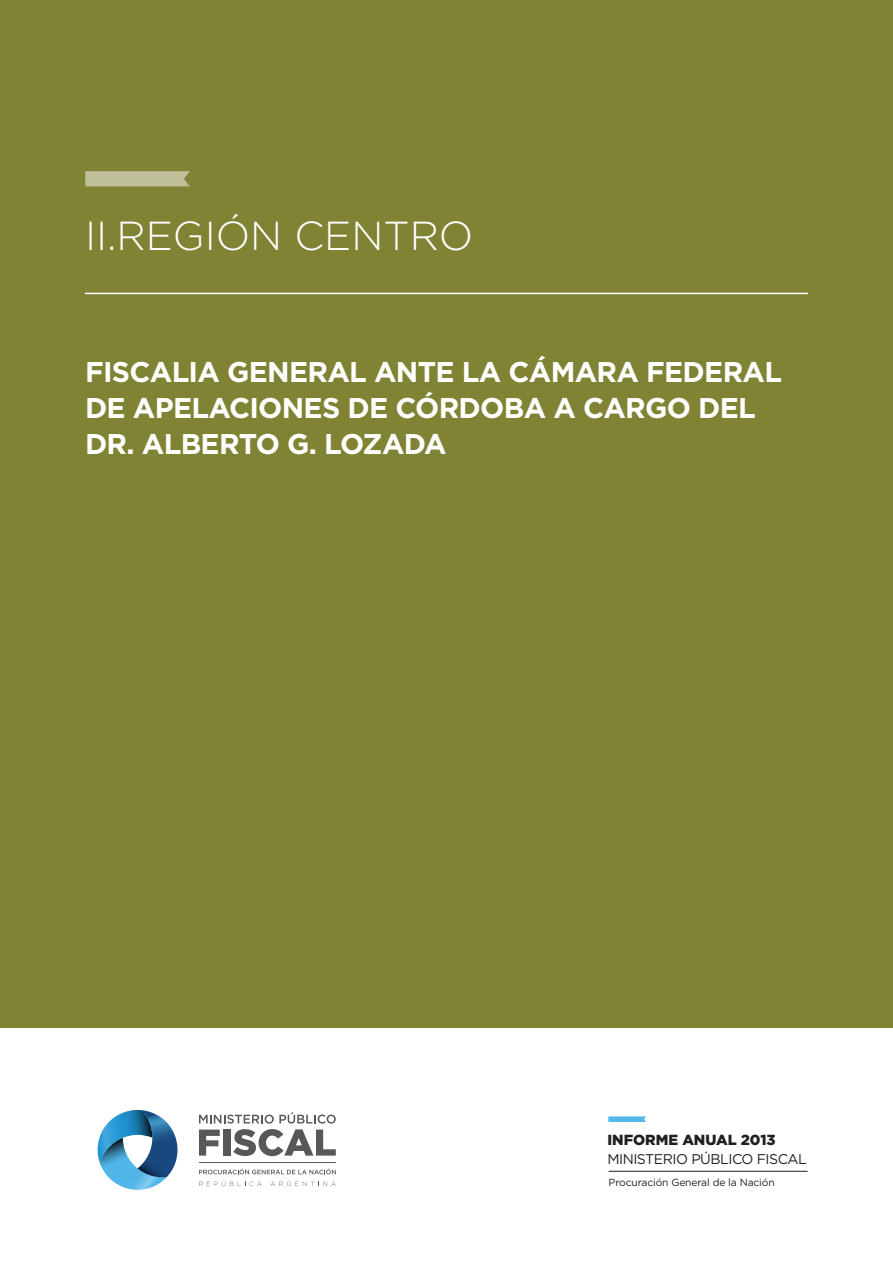
<style>
.page{position:relative;width:893px;height:1263px;background:#fff}
.page>*{position:absolute;margin:0;border:0;box-sizing:border-box;transform-origin:0 0}
.t1{font:300 40.5px "Gotham";color:#fff}
.t2{font:700 28.5px/36px "Gotham";letter-spacing:-.025em;color:#fff}
.t3{font:900 14.7px "Gotham";color:#231f20}
.t4{font:14.1px "Gotham";letter-spacing:-.035em;color:#231f20}
.t5{font:10.35px "Gotham";letter-spacing:-.01em;color:#231f20}
</style>
<div class="page">
<div style="left:0;top:0;width:893px;height:1027px;background:#808334"></div>
<hr style="left:85px;top:293px;width:723px;height:1px;background:#fff">
<hr style="left:199px;top:1162px;width:137px;height:1px;background:#57585a">
<svg style="left:199px;top:1168px;width:137px;height:6px"></svg>
<svg style="left:199px;top:1180px;width:63px;height:6px"></svg>
<svg style="left:271px;top:1181px;width:65px;height:5px"></svg>
<svg style="left:199px;top:1129px;width:21px;height:26px"></svg>
<div style="left:223px;top:1129px;width:7px;height:26px;background:#57585a"></div>
<svg style="left:233px;top:1129px;width:103px;height:27px"></svg>
<svg style="left:199px;top:1112px;width:137px;height:11px"></svg>
<svg style="left:98px;top:1110px;width:79px;height:80px"></svg>
<svg style="left:608px;top:1116px;width:38px;height:6px"></svg>
<hr style="left:609px;top:1171px;width:199px;height:1px;background:#231f20">
<svg style="left:85px;top:171px;width:105px;height:15px;background:#bcbd94"></svg>
<h1 class="t1" style="left:85px;top:210px;width:390px">II.REGIÓN CENTRO</h1>
<p class="t2" style="left:85px;top:354px;width:698px">FISCALIA GENERAL ANTE LA CÁMARA FEDERAL<br>DE APELACIONES DE CÓRDOBA A CARGO DEL<br>DR. ALBERTO G. LOZADA</p>
<p class="t3" style="left:607px;top:1130px;width:170px">INFORME ANUAL 2013</p>
<p class="t4" style="left:607px;top:1149px;width:201px">MINISTERIO PÚBLICO FISCAL</p>
<p class="t5" style="left:609px;top:1176px;width:168px">Procuración General de la Nación</p>
</div>
